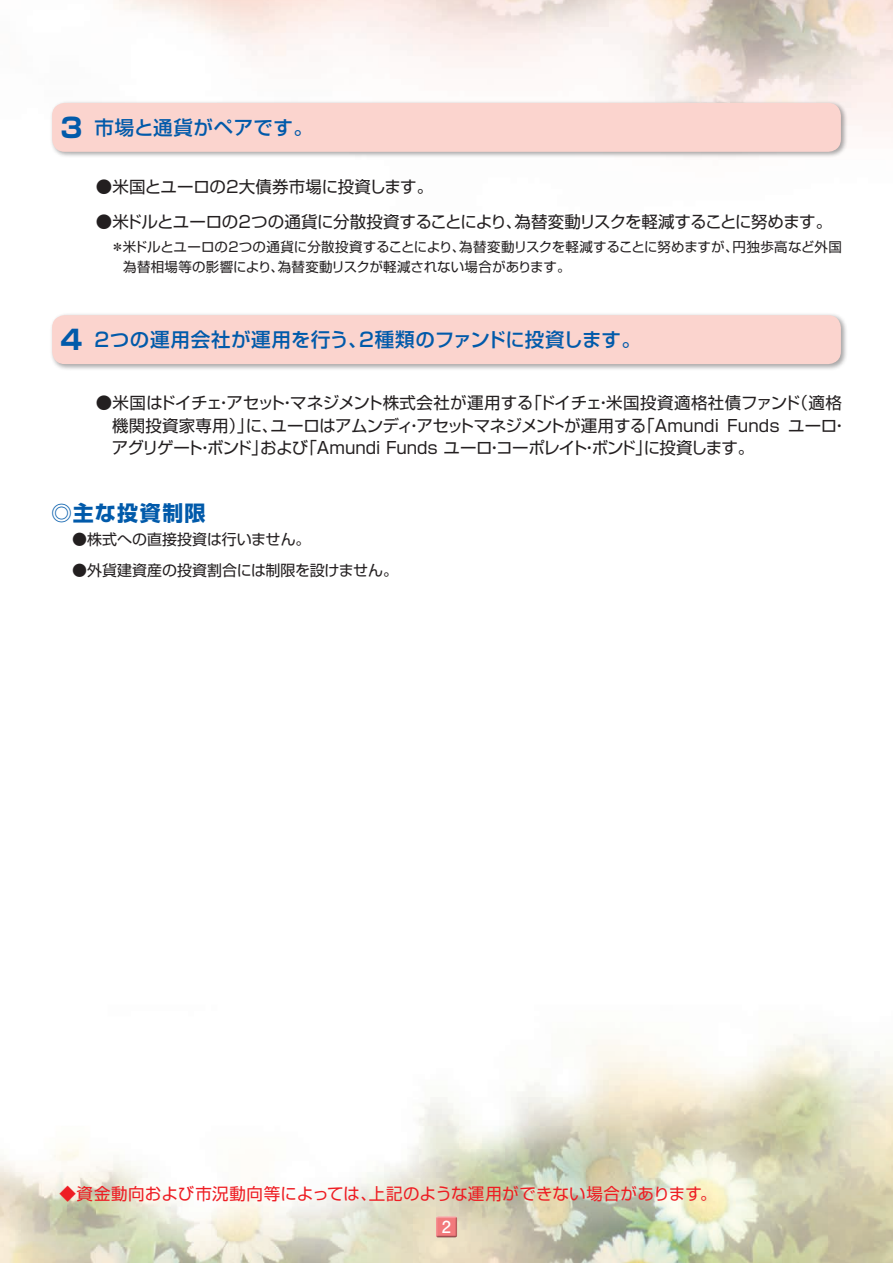
<style>
.page{position:relative;width:893px;height:1263px;background:#fff}
.page>*{position:absolute;margin:0;border:0;box-sizing:border-box;transform-origin:0 0}
.t1{font:700 21px "Shin Go Pro";letter-spacing:.06em;color:#015aaa}
.t2{font:500 19.5px "Shin Go Pro";letter-spacing:.015em;color:#015aaa}
.t3{font:16.5px/22.5px "Shin Go Pro";letter-spacing:-.02em;color:#231f20}
.t4{font:16.5px "Shin Go Pro";letter-spacing:.02em;color:#ee1d23}
.t5{font:700 16.5px "Futo Go B101 Pro";color:#fff}
.t6{font:15px "Shin Go Pro";color:#231f20}
.t7{font:13.5px/19.5px "Shin Go Pro";color:#231f20}
.s1{font-weight:700;font-size:27px}
</style>
<div class="page">
<img style="left:114px;top:0;width:779px;height:131px">
<img style="left:0;top:1034px;width:893px;height:229px">
<div style="left:436px;top:1213px;width:23px;height:24px;background:#e3d8bf"></div>
<div style="left:436px;top:1215px;width:23px;height:24px;background:#231f20;opacity:.75"></div>
<div style="left:50px;top:313px;width:798px;height:58px;background:#231f20;opacity:.4"></div>
<div style="left:52px;top:315px;width:789px;height:49px;background:#fbd4ce;border-radius:13px"></div>
<div style="left:50px;top:100px;width:798px;height:59px;background:#231f20;opacity:.4"></div>
<div style="left:52px;top:103px;width:789px;height:49px;background:#fbd4ce;border-radius:13px"></div>
<p class="t2" style="left:61px;top:111px;width:254px"><span class="s1">3</span> 市場と通貨がペアです。</p>
<p class="t3" style="left:96px;top:173px;width:339px">●米国とユーロの2大債券市場に投資します。</p>
<p class="t3" style="left:96px;top:209px;width:738px">●米ドルとユーロの2つの通貨に分散投資することにより、為替変動リスクを軽減することに努めます。</p>
<p class="t7" style="left:123px;top:236px;width:720px;text-indent:-13px">＊米ドルとユーロの２つの通貨に分散投資することにより、為替変動リスクを軽減することに努めますが、円独歩高など外国為替相場等の影響により、為替変動リスクが軽減されない場合があります。</p>
<p class="t2" style="left:61px;top:324px;width:582px"><span class="s1">4</span> ２つの運用会社が運用を行う、２種類のファンドに投資します。</p>
<p class="t3" style="left:112px;top:390px;width:737px;text-indent:-16px">●米国はドイチェ・アセット・マネジメント株式会社が運用する「ドイチェ・米国投資適格社債ファンド（適格機関投資家専用）」に、ユーロはアムンディ・アセットマネジメントが運用する「Amundi Funds ユーロ・アグリゲート・ボンド」および「Amundi Funds ユーロ・コーポレイト・ボンド」に投資します。</p>
<p class="t1" style="left:51px;top:496px;width:156px">◎主な投資制限</p>
<p class="t6" style="left:72px;top:527px;width:240px">●株式への直接投資は行いません。</p>
<p class="t6" style="left:72px;top:558px;width:327px">●外貨建資産の投資割合には制限を設けません。</p>
<p class="t4" style="left:60px;top:1180px;width:659px">◆資金動向および市況動向等によっては、上記のような運用ができない場合があります。</p>
<p class="t5" style="left:442px;top:1214px;width:11px">2</p>
</div>
